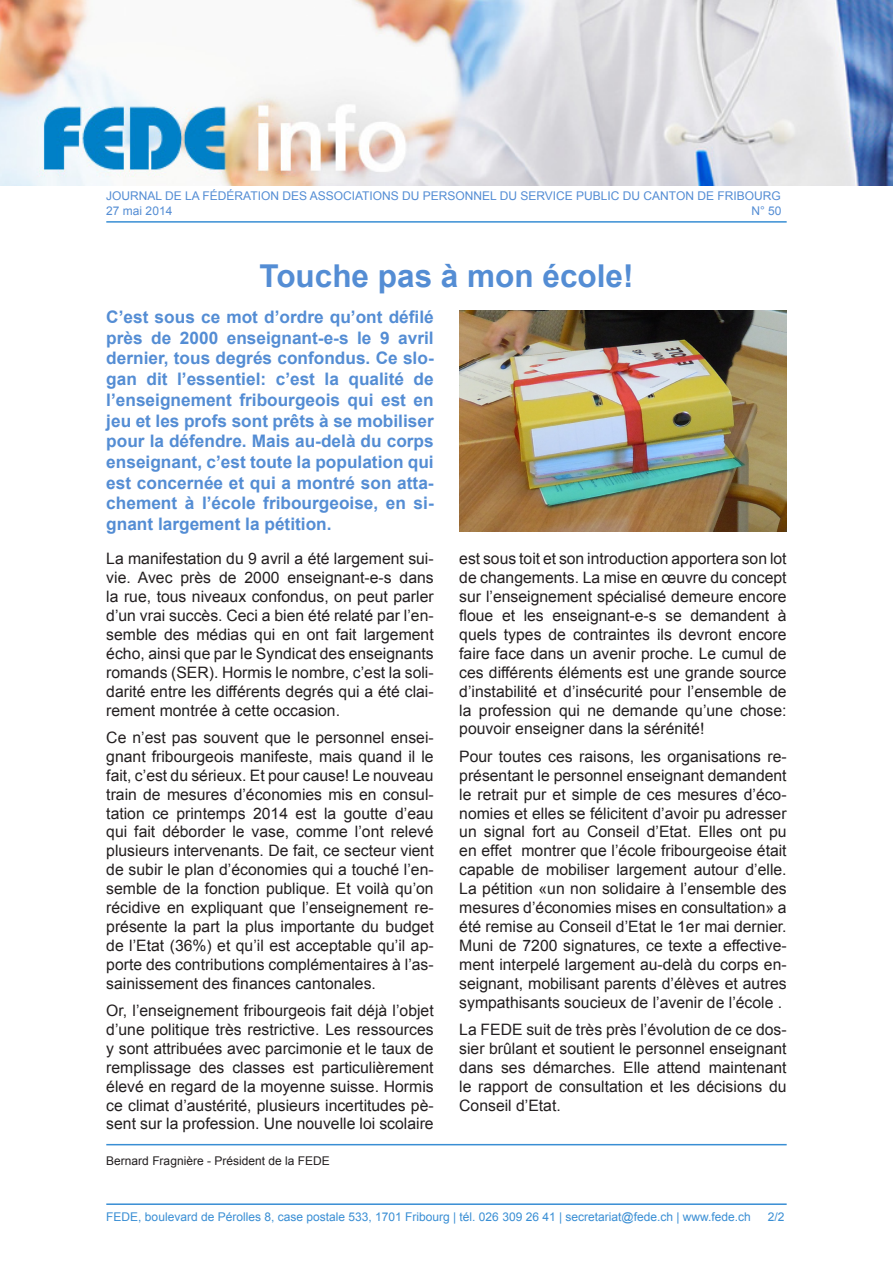
<style>
.page{position:relative;width:893px;height:1263px;background:#fff}
.page>*{position:absolute;margin:0;border:0;box-sizing:border-box;transform-origin:0 0}
.t1{font:700 31.5px "Arial";color:#548dd4}
.t2{font:700 17.25px/20.7px "Arial";color:#548dd4;text-align:justify}
.t3{font:15.75px/18.9px "Arial";color:#231f20;text-align:justify}
.t4{font:12px "Arial";color:#398ed4}
.t5{font:12px/14.4px "Arial";color:#548dd4}
.t6{font:12px "Arial";color:#231f20}
</style>
<div class="page">
<img style="left:0;top:0;width:893px;height:186px">
<hr style="left:106px;top:221px;width:681px;height:2px;background:#398ed4">
<hr style="left:106px;top:1203px;width:681px;height:2px;background:#398ed4">
<img style="left:459px;top:310px;width:328px;height:221px">
<hr style="left:106px;top:1144px;width:681px;height:1px;background:#398ed4">
<p class="t5" style="left:106px;top:189px;width:676px">JOURNAL DE LA FÉDÉRATION DES ASSOCIATIONS DU PERSONNEL DU SERVICE PUBLIC DU CANTON DE FRIBOURG<br>27 mai 2014</p>
<p class="t5" style="left:751px;top:203px;width:32px">N° 50</p>
<h1 class="t1" style="left:259px;top:254px;width:376px">Touche pas à mon école!</h1>
<p class="t2" style="left:106px;top:307px;width:329px">C’est sous ce mot d’ordre qu’ont défilé près de 2000 enseignant-e-s le 9 avril dernier, tous degrés confondus. Ce slo&shy;gan dit l’essentiel: c’est la qualité de l’enseignement fribourgeois qui est en jeu et les profs sont prêts à se mobiliser pour la défendre. Mais au-delà du corps enseignant, c’est toute la population qui est concernée et qui a montré son atta&shy;chement à l’école fribourgeoise, en si&shy;gnant largement la pétition.</p>
<p class="t3" style="left:106px;top:549px;width:329px">La manifestation du 9 avril a été largement sui&shy;vie. Avec près de 2000 enseignant-e-s dans la rue, tous niveaux confondus, on peut parler d’un vrai succès. Ceci a bien été relaté par l’en&shy;semble des médias qui en ont fait largement écho, ainsi que par le Syndicat des enseignants romands (SER). Hormis le nombre, c’est la soli&shy;darité entre les différents degrés qui a été clai&shy;rement montrée à cette occasion.</p>
<p class="t3" style="left:106px;top:728px;width:329px">Ce n’est pas souvent que le personnel ensei&shy;gnant fribourgeois manifeste, mais quand il le fait, c’est du sérieux. Et pour cause! Le nouveau train de mesures d’économies mis en consul&shy;tation ce printemps 2014 est la goutte d’eau qui fait déborder le vase, comme l’ont relevé plusieurs intervenants. De fait, ce secteur vient de subir le plan d’économies qui a touché l’en&shy;semble de la fonction publique. Et voilà qu’on récidive en expliquant que l’enseignement re&shy;présente la part la plus importante du budget de l’Etat (36%) et qu’il est acceptable qu’il ap&shy;porte des contributions complémentaires à l’as&shy;sainissement des finances cantonales.</p>
<p class="t3" style="left:106px;top:1001px;width:329px">Or, l’enseignement fribourgeois fait déjà l’objet d’une politique très restrictive. Les ressources y sont attribuées avec parcimonie et le taux de remplissage des classes est particulièrement élevé en regard de la moyenne suisse. Hormis ce climat d’austérité, plusieurs incertitudes pè&shy;sent sur la profession. Une nouvelle loi scolaire</p>
<p class="t3" style="left:459px;top:549px;width:329px">est sous toit et son introduction apportera son lot de changements. La mise en œuvre du concept sur l’enseignement spécialisé demeure encore floue et les enseignant-e-s se demandent à quels types de contraintes ils devront encore faire face dans un avenir proche. Le cumul de ces différents éléments est une grande source d’instabilité et d’insécurité pour l’ensemble de la profession qui ne demande qu’une chose: pouvoir enseigner dans la sérénité!</p>
<p class="t3" style="left:459px;top:747px;width:329px">Pour toutes ces raisons, les organisations re&shy;présentant le personnel enseignant demandent le retrait pur et simple de ces mesures d’éco&shy;nomies et elles se félicitent d’avoir pu adresser un signal fort au Conseil d’Etat. Elles ont pu en effet montrer que l’école fribourgeoise était capable de mobiliser largement autour d’elle.<br>La pétition «un non solidaire à l’ensemble des mesures d’économies mises en consultation» a été remise au Conseil d’Etat le 1er mai dernier.<br>Muni de 7200 signatures, ce texte a effective&shy;ment interpelé largement au-delà du corps en&shy;seignant, mobilisant parents d’élèves et autres sympathisants soucieux de l’avenir de l’école .</p>
<p class="t3" style="left:459px;top:1020px;width:329px">La FEDE suit de très près l’évolution de ce dos&shy;sier brûlant et soutient le personnel enseignant dans ses démarches. Elle attend maintenant le rapport de consultation et les décisions du Conseil d’Etat.</p>
<p class="t6" style="left:106px;top:1153px;width:225px">Bernard Fragnière - Président de la FEDE</p>
<p class="t4" style="left:106px;top:1208px;width:646px">FEDE, boulevard de Pérolles 8, case postale 533, 1701 Fribourg | tél. 026 309 26 41 | secretariat@fede.ch | www.fede.ch</p>
<p class="t4" style="left:768px;top:1208px;width:18px">2/2</p>
</div>
